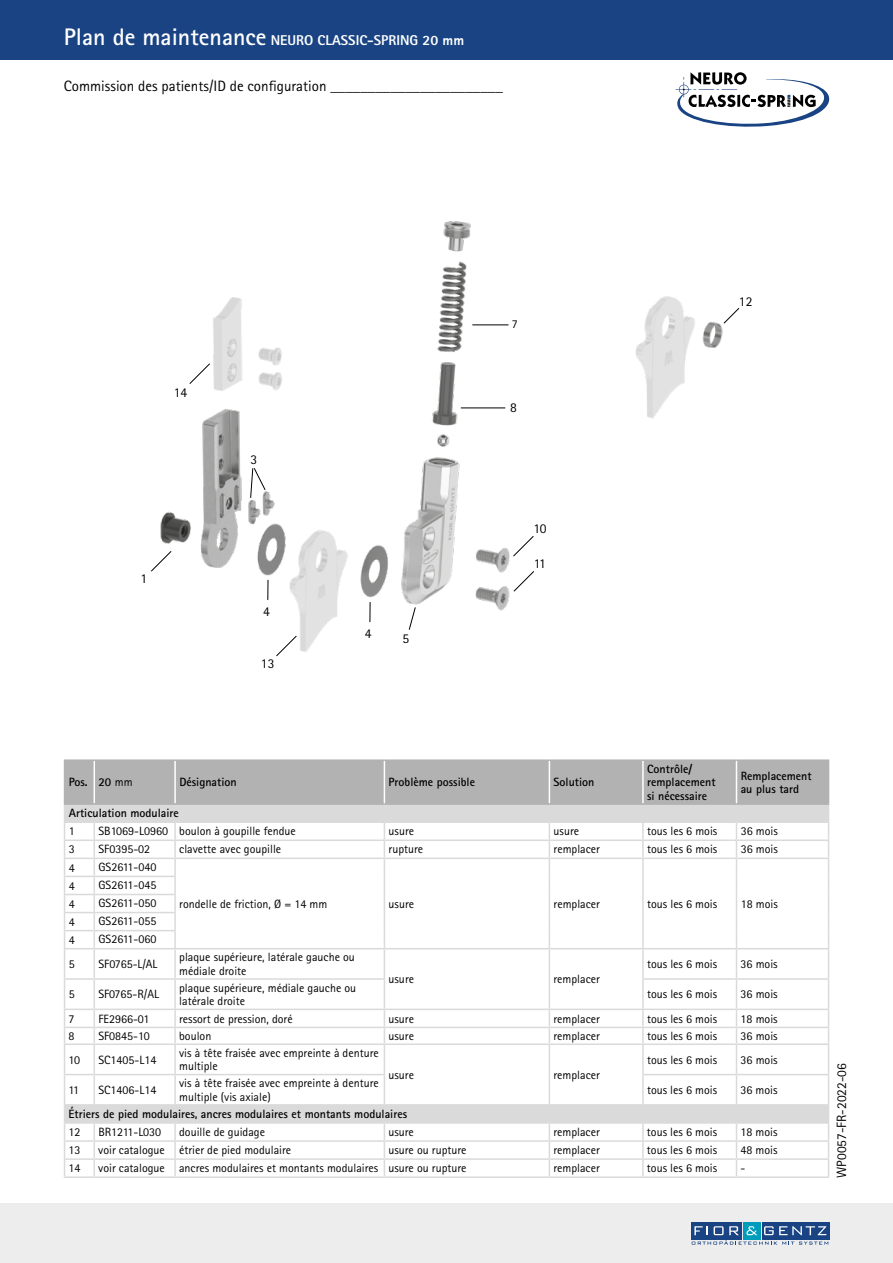
<style>
.page{position:relative;width:893px;height:1263px;background:#fff}
.page>*{position:absolute;margin:0;border:0;box-sizing:border-box;transform-origin:0 0}
.t1{font:15px "Rotis Sans Serif Pro";color:#000}
.t2{font:800 14.25px "Rotis Sans Serif Pro";color:#fff}
.t3{font:13.5px "Rotis Sans Serif Pro";color:#000}
.t4{font:12px/13.5px "Rotis Sans Serif Pro";color:#000}
.t5{font:700 12px/13.5px "Rotis Sans Serif Pro";color:#000}
.s1{font-weight:700;font-size:24px}
.s2{font-weight:400}
</style>
<div class="page">
<div style="left:0;top:1203px;width:893px;height:60px;background:#ededed"></div>
<div style="left:743px;top:1222px;width:17px;height:17px;background:#009cbc"></div>
<div style="left:762px;top:1222px;width:67px;height:17px;background:#194383"></div>
<div style="left:691px;top:1222px;width:51px;height:17px;background:#194383"></div>
<svg style="left:692px;top:1226px;width:136px;height:18px"></svg>
<div style="left:0;top:0;width:893px;height:60px;background:#194383"></div>
<svg style="left:64px;top:761px;width:765px;height:415px"></svg>
<hr style="left:64px;top:1176px;width:30px;height:2px;background:#dadada">
<hr style="left:94px;top:1176px;width:81px;height:2px;background:#dadada">
<hr style="left:175px;top:1176px;width:209px;height:2px;background:#dadada">
<hr style="left:384px;top:1176px;width:165px;height:2px;background:#dadada">
<hr style="left:549px;top:1176px;width:94px;height:2px;background:#dadada">
<hr style="left:643px;top:1176px;width:93px;height:2px;background:#dadada">
<hr style="left:736px;top:1176px;width:93px;height:2px;background:#dadada">
<hr style="left:64px;top:759px;width:30px;height:2px;background:#b3b2b2">
<hr style="left:64px;top:761px;width:1px;height:42px;background:#b3b2b2">
<hr style="left:94px;top:759px;width:81px;height:2px;background:#b3b2b2">
<hr style="left:175px;top:759px;width:209px;height:2px;background:#b3b2b2">
<hr style="left:384px;top:759px;width:165px;height:2px;background:#b3b2b2">
<hr style="left:549px;top:759px;width:94px;height:2px;background:#b3b2b2">
<hr style="left:643px;top:759px;width:93px;height:2px;background:#b3b2b2">
<hr style="left:736px;top:759px;width:93px;height:2px;background:#b3b2b2">
<hr style="left:828px;top:761px;width:1px;height:42px;background:#b3b2b2">
<hr style="left:64px;top:803px;width:30px;height:2px;background:#b3b2b2">
<hr style="left:94px;top:803px;width:81px;height:2px;background:#b3b2b2">
<hr style="left:175px;top:803px;width:209px;height:2px;background:#b3b2b2">
<hr style="left:384px;top:803px;width:165px;height:2px;background:#b3b2b2">
<hr style="left:549px;top:803px;width:94px;height:2px;background:#b3b2b2">
<hr style="left:643px;top:803px;width:93px;height:2px;background:#b3b2b2">
<hr style="left:736px;top:803px;width:93px;height:2px;background:#b3b2b2">
<svg style="left:676px;top:72px;width:153px;height:55px"></svg>
<img style="left:160px;top:221px;width:350px;height:402px">
<img style="left:702px;top:321px;width:21px;height:27px">
<svg style="left:210px;top:294px;width:75px;height:103px"></svg>
<svg style="left:286px;top:528px;width:64px;height:124px"></svg>
<svg style="left:635px;top:296px;width:60px;height:123px;fill:#e3e3e2"></svg>
<svg style="left:151px;top:550px;width:22px;height:23px"></svg>
<svg style="left:513px;top:536px;width:21px;height:21px"></svg>
<svg style="left:513px;top:571px;width:21px;height:21px"></svg>
<hr style="left:461px;top:407px;width:44px;height:1px;background:#000">
<hr style="left:472px;top:324px;width:36px;height:1px;background:#000">
<svg style="left:250px;top:467px;width:16px;height:32px"></svg>
<hr style="left:369px;top:602px;width:2px;height:20px;background:#000">
<svg style="left:267px;top:580px;width:1px;height:20px"></svg>
<svg style="left:408px;top:606px;width:9px;height:24px"></svg>
<svg style="left:723px;top:308px;width:17px;height:16px"></svg>
<svg style="left:276px;top:635px;width:22px;height:22px"></svg>
<svg style="left:188px;top:362px;width:23px;height:23px"></svg>
<p class="t2" style="left:64px;top:31px;width:402px"><span class="s1">Plan de maintenance</span> NEURO CLASSIC-SPRING 20 mm</p>
<p class="t1" style="left:64px;top:77px;width:441px">Commission des patients/ID de configuration _______________________</p>
<p class="t3" style="left:174px;top:385px;width:15px">14</p>
<p class="t3" style="left:141px;top:570px;width:8px">1</p>
<p class="t3" style="left:250px;top:452px;width:8px">3</p>
<p class="t3" style="left:263px;top:603px;width:8px">4</p>
<p class="t3" style="left:261px;top:655px;width:15px">13</p>
<p class="t3" style="left:365px;top:625px;width:8px">4</p>
<p class="t3" style="left:402px;top:631px;width:8px">5</p>
<p class="t4" style="left:512px;top:317px;width:7px">7</p>
<p class="t3" style="left:510px;top:399px;width:8px">8</p>
<p class="t3" style="left:534px;top:520px;width:15px">10</p>
<p class="t3" style="left:534px;top:555px;width:14px">11</p>
<p class="t3" style="left:739px;top:294px;width:15px">12</p>
<p class="t5" style="left:69px;top:775px;width:65px">Pos. 20 <span class="s2">mm</span></p>
<p class="t5" style="left:179px;top:775px;width:59px">Désignation</p>
<p class="t5" style="left:389px;top:775px;width:88px">Problème possible</p>
<p class="t5" style="left:554px;top:775px;width:42px">Solution</p>
<p class="t5" style="left:647px;top:762px;width:70px">Contrôle/ remplacement si nécessaire</p>
<p class="t5" style="left:741px;top:769px;width:72px">Remplacement au plus tard</p>
<p class="t5" style="left:69px;top:806px;width:112px">Articulation modulaire</p>
<p class="t4" style="left:69px;top:825px;width:7px">1</p>
<p class="t4" style="left:99px;top:825px;width:199px">SB1069-L0960 boulon à goupille fendue</p>
<p class="t4" style="left:389px;top:825px;width:27px">usure</p>
<p class="t4" style="left:554px;top:825px;width:27px">usure</p>
<p class="t4" style="left:647px;top:825px;width:72px">tous les 6 mois</p>
<p class="t4" style="left:741px;top:825px;width:39px">36 mois</p>
<p class="t4" style="left:69px;top:843px;width:7px">3</p>
<p class="t4" style="left:98px;top:843px;width:53px">SF0395-02</p>
<p class="t4" style="left:179px;top:843px;width:103px">clavette avec goupille</p>
<p class="t4" style="left:389px;top:843px;width:36px">rupture</p>
<p class="t4" style="left:554px;top:843px;width:48px">remplacer</p>
<p class="t4" style="left:647px;top:843px;width:72px">tous les 6 mois</p>
<p class="t4" style="left:741px;top:843px;width:39px">36 mois</p>
<p class="t4" style="left:69px;top:861px;width:7px">4</p>
<p class="t4" style="left:98px;top:860px;width:59px">GS2611-040</p>
<p class="t4" style="left:179px;top:897px;width:149px">rondelle de friction, Ø = 14 mm</p>
<p class="t4" style="left:389px;top:897px;width:27px">usure</p>
<p class="t4" style="left:554px;top:897px;width:48px">remplacer</p>
<p class="t4" style="left:647px;top:897px;width:72px">tous les 6 mois</p>
<p class="t4" style="left:741px;top:897px;width:39px">18 mois</p>
<p class="t4" style="left:69px;top:879px;width:7px">4</p>
<p class="t4" style="left:98px;top:878px;width:59px">GS2611-045</p>
<p class="t4" style="left:69px;top:897px;width:7px">4</p>
<p class="t4" style="left:98px;top:896px;width:59px">GS2611-050</p>
<p class="t4" style="left:69px;top:915px;width:7px">4</p>
<p class="t4" style="left:98px;top:914px;width:59px">GS2611-055</p>
<p class="t4" style="left:69px;top:933px;width:7px">4</p>
<p class="t4" style="left:98px;top:932px;width:59px">GS2611-060</p>
<p class="t4" style="left:69px;top:957px;width:7px">5</p>
<p class="t4" style="left:98px;top:957px;width:61px">SF0765-L/AL</p>
<p class="t4" style="left:179px;top:950px;width:177px">plaque supérieure, latérale gauche ou médiale droite</p>
<p class="t4" style="left:647px;top:957px;width:72px">tous les 6 mois</p>
<p class="t4" style="left:741px;top:957px;width:39px">36 mois</p>
<p class="t4" style="left:389px;top:972px;width:27px">usure</p>
<p class="t4" style="left:553px;top:972px;width:48px">remplacer</p>
<p class="t4" style="left:69px;top:988px;width:7px">5</p>
<p class="t4" style="left:98px;top:988px;width:62px">SF0765-R/AL</p>
<p class="t4" style="left:179px;top:981px;width:179px">plaque supérieure, médiale gauche ou latérale droite</p>
<p class="t4" style="left:647px;top:988px;width:72px">tous les 6 mois</p>
<p class="t4" style="left:741px;top:988px;width:39px">36 mois</p>
<p class="t4" style="left:69px;top:1012px;width:7px">7</p>
<p class="t4" style="left:98px;top:1012px;width:53px">FE2966-01</p>
<p class="t4" style="left:179px;top:1012px;width:115px">ressort de pression, doré</p>
<p class="t4" style="left:388px;top:1012px;width:27px">usure</p>
<p class="t4" style="left:553px;top:1012px;width:48px">remplacer</p>
<p class="t4" style="left:647px;top:1012px;width:72px">tous les 6 mois</p>
<p class="t4" style="left:741px;top:1012px;width:39px">18 mois</p>
<p class="t4" style="left:69px;top:1029px;width:7px">8</p>
<p class="t4" style="left:98px;top:1029px;width:53px">SF0845-10</p>
<p class="t4" style="left:179px;top:1029px;width:34px">boulon</p>
<p class="t4" style="left:388px;top:1029px;width:27px">usure</p>
<p class="t4" style="left:553px;top:1029px;width:48px">remplacer</p>
<p class="t4" style="left:647px;top:1029px;width:72px">tous les 6 mois</p>
<p class="t4" style="left:741px;top:1029px;width:39px">36 mois</p>
<p class="t4" style="left:69px;top:1053px;width:13px">10</p>
<p class="t4" style="left:98px;top:1053px;width:59px">SC1405-L14</p>
<p class="t4" style="left:179px;top:1046px;width:201px">vis à tête fraisée avec empreinte à denture multiple</p>
<p class="t4" style="left:388px;top:1068px;width:27px">usure</p>
<p class="t4" style="left:553px;top:1068px;width:48px">remplacer</p>
<p class="t4" style="left:647px;top:1053px;width:72px">tous les 6 mois</p>
<p class="t4" style="left:740px;top:1053px;width:39px">36 mois</p>
<p class="t4" style="left:69px;top:1083px;width:12px">11</p>
<p class="t4" style="left:98px;top:1083px;width:59px">SC1406-L14</p>
<p class="t4" style="left:179px;top:1076px;width:201px">vis à tête fraisée avec empreinte à denture multiple (vis axiale)</p>
<p class="t4" style="left:647px;top:1083px;width:72px">tous les 6 mois</p>
<p class="t4" style="left:740px;top:1083px;width:39px">36 mois</p>
<p class="t5" style="left:69px;top:1107px;width:340px">Étriers de pied modulaires, ancres modulaires et montants modulaires</p>
<p class="t4" style="left:69px;top:1125px;width:13px">12</p>
<p class="t4" style="left:98px;top:1125px;width:64px">BR1211-L030</p>
<p class="t4" style="left:179px;top:1125px;width:87px">douille de guidage</p>
<p class="t4" style="left:388px;top:1125px;width:27px">usure</p>
<p class="t4" style="left:553px;top:1125px;width:48px">remplacer</p>
<p class="t4" style="left:647px;top:1125px;width:72px">tous les 6 mois</p>
<p class="t4" style="left:740px;top:1125px;width:39px">18 mois</p>
<p class="t4" style="left:69px;top:1143px;width:13px">13</p>
<p class="t4" style="left:98px;top:1143px;width:194px">voir catalogue étrier de pied modulaire</p>
<p class="t4" style="left:388px;top:1143px;width:80px">usure ou rupture</p>
<p class="t4" style="left:553px;top:1143px;width:48px">remplacer</p>
<p class="t4" style="left:647px;top:1143px;width:72px">tous les 6 mois</p>
<p class="t4" style="left:740px;top:1143px;width:39px">48 mois</p>
<p class="t4" style="left:69px;top:1162px;width:13px">14</p>
<p class="t4" style="left:98px;top:1162px;width:370px">voir catalogue ancres modulaires et montants modulaires usure ou rupture</p>
<p class="t4" style="left:553px;top:1162px;width:48px">remplacer</p>
<p class="t4" style="left:647px;top:1162px;width:72px">tous les 6 mois</p>
<p class="t4" style="left:740px;top:1162px;width:6px">-</p>
<p class="t3" style="left:834px;top:1178px;width:116px;rotate:-90deg">WP0057-FR-2022-06</p>
</div>
